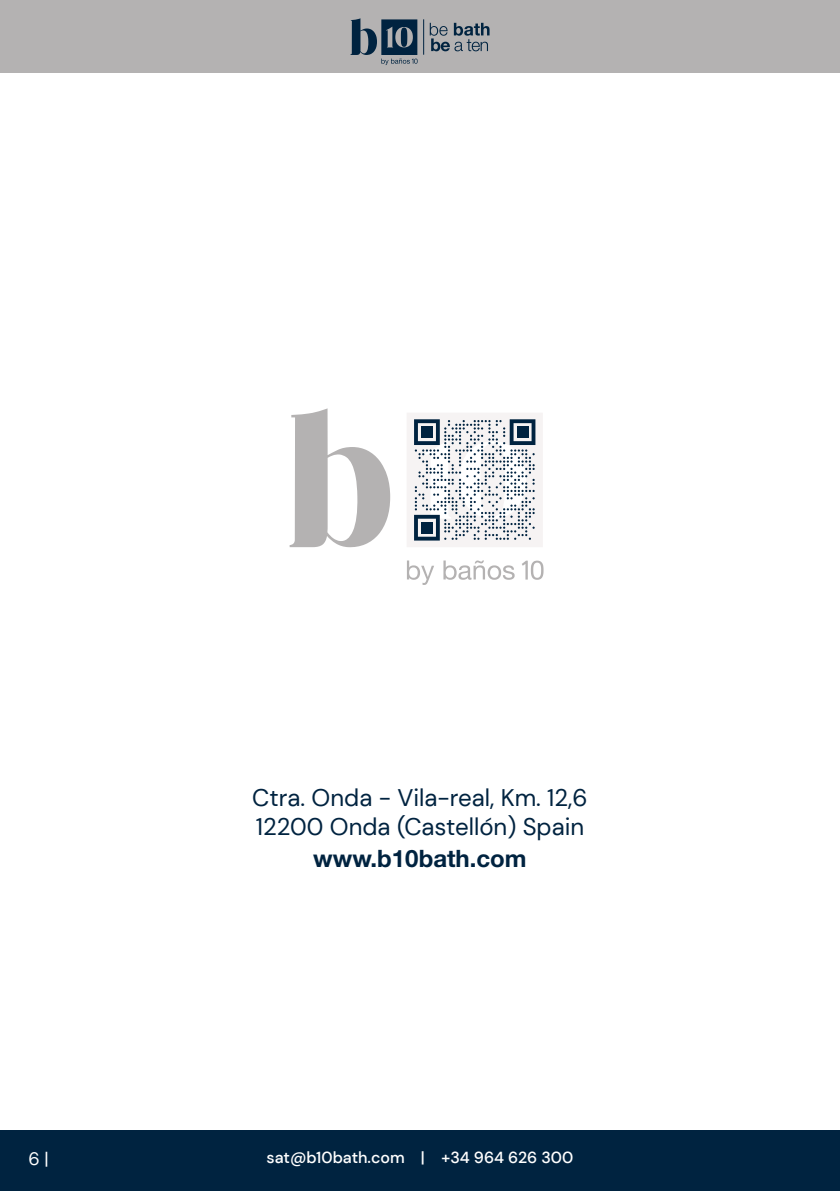
<style>
.page{position:relative;width:840px;height:1191px;background:#fff}
.page>*{position:absolute;margin:0;border:0;box-sizing:border-box;transform-origin:0 0}
.t1{font:24px/28.8px "DM Sans";color:#002340}
.t2{font:700 24px "Helvetica Neue LT Std";color:#002340}
.t3{font:18px "DM Sans";color:#fff}
.t4{font:500 16px "DM Sans";color:#fff}
</style>
<div class="page">
<div style="left:0;top:1130px;width:839px;height:61px;background:#002340"></div>
<div style="left:0;top:0;width:839px;height:72px;background:#b4b2b2"></div>
<svg style="left:350px;top:18px;width:67px;height:47px"></svg>
<hr style="left:423px;top:19px;width:1px;height:36px;background:#002340">
<svg style="left:429px;top:23px;width:60px;height:28px"></svg>
<svg style="left:289px;top:408px;width:101px;height:139px"></svg>
<svg style="left:407px;top:560px;width:27px;height:25px"></svg>
<svg style="left:443px;top:560px;width:71px;height:20px"></svg>
<svg style="left:522px;top:560px;width:21px;height:20px"></svg>
<svg style="left:407px;top:413px;width:135px;height:134px"></svg>
<div style="left:421px;top:426px;width:11px;height:12px;background:#002340"></div>
<div style="left:516px;top:426px;width:11px;height:12px;background:#002340"></div>
<div style="left:421px;top:522px;width:11px;height:11px;background:#002340"></div>
<p class="t1" style="left:252px;top:783px;width:337px">Ctra. Onda - Vila-real, Km. 12,6<br>12200 Onda (Castellón) Spain</p>
<p class="t2" style="left:313px;top:844px;width:215px">www.b10bath.com</p>
<p class="t3" style="left:28px;top:1147px;width:22px">6 |</p>
<p class="t4" style="left:266px;top:1147px;width:308px">sat@b10bath.com | +34 964 626 300</p>
</div>
